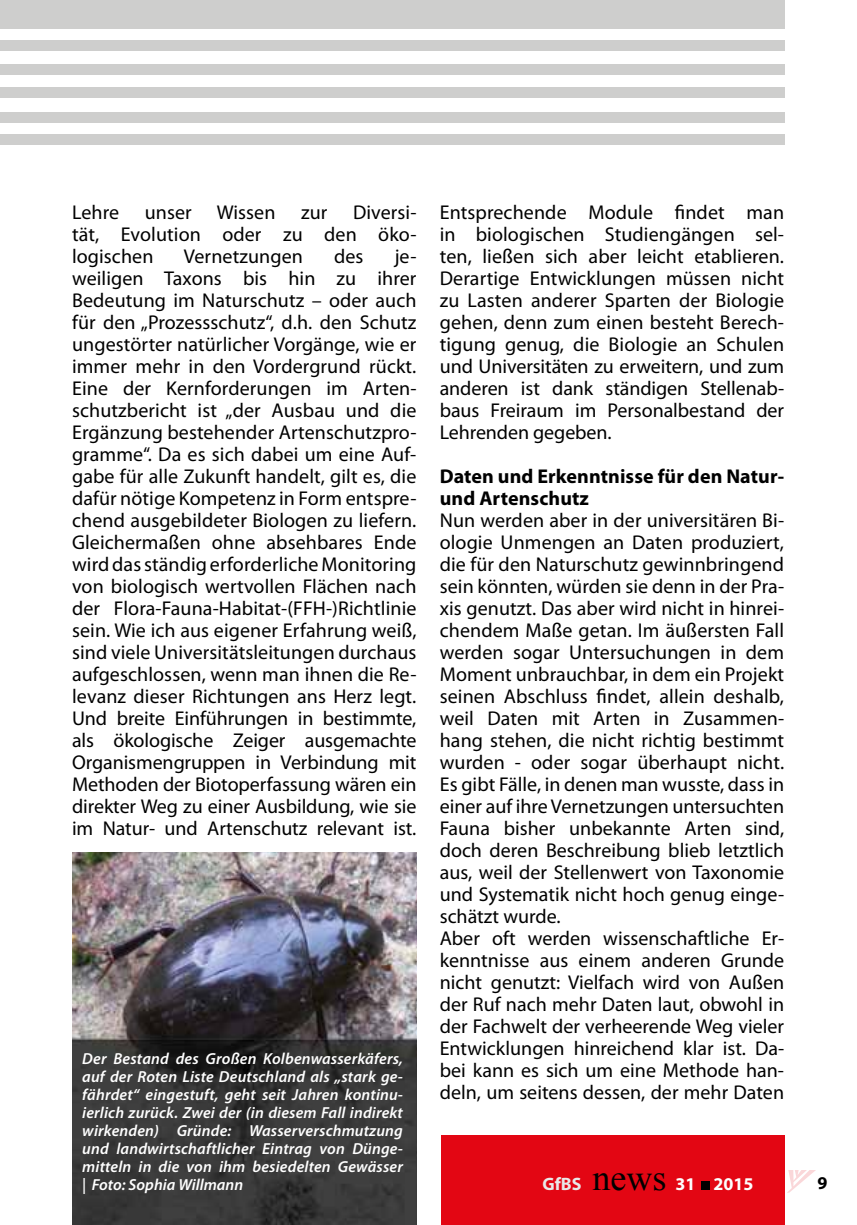
<style>
.page{position:relative;width:857px;height:1225px;background:#fff}
.page>*{position:absolute;margin:0;border:0;box-sizing:border-box;transform-origin:0 0}
.t1{font:20px/22px "Myriad Pro";color:#000;text-align:justify}
.t2{font:700 20px/22px "Myriad Pro";letter-spacing:.005em;color:#000}
.t3{font:700 18px "Myriad Pro";color:#fdfdfd}
.t4{font:700 18px "Myriad Pro";color:#000}
.t5{font:italic 600 16px/18px "Myriad Pro";letter-spacing:.01em;color:#fff;text-align:justify}
.s1{color:#e9e9e9}
.s2{font-family:"Times New Roman";font-weight:400;font-size:36px;color:#000}
</style>
<div class="page">
<div style="left:441px;top:1136px;width:343px;height:89px;background:#e30613"></div>
<div style="left:0;top:40px;width:784px;height:10px;background:#cececd"></div>
<div style="left:0;top:87px;width:784px;height:11px;background:#cececd"></div>
<div style="left:0;top:112px;width:784px;height:11px;background:#cececd"></div>
<div style="left:0;top:134px;width:784px;height:11px;background:#cececd"></div>
<div style="left:0;top:64px;width:784px;height:11px;background:#cececd"></div>
<div style="left:0;top:0;width:784px;height:28px;background:#cececd"></div>
<div style="left:700px;top:1180px;width:9px;height:9px;background:#000"></div>
<svg style="left:788px;top:1170px;width:27px;height:22px"></svg>
<img style="left:72px;top:852px;width:344px;height:373px">
<p class="t1" style="left:72px;top:201px;width:49px">Lehre</p>
<p class="t1" style="left:145px;top:201px;width:132px">unser Wissen</p>
<p class="t1" style="left:301px;top:201px;width:28px">zur</p>
<p class="t1" style="left:72px;top:201px;width:346px;text-indent:281px">Diversi&shy;tät, Evolution oder zu den öko&shy;logischen</p>
<p class="t1" style="left:184px;top:245px;width:120px">Vernetzungen</p>
<p class="t1" style="left:334px;top:245px;width:31px">des</p>
<p class="t1" style="left:72px;top:245px;width:346px;text-indent:322px">je&shy;weiligen Taxons bis hin zu ihrer Bedeutung im Naturschutz – oder auch für den „Prozessschutz“, d.h. den Schutz ungestörter natürlicher Vorgänge, wie er immer mehr in den Vordergrund rückt.<br>Eine der Kernforderungen im Arten&shy;schutzbericht ist „der Ausbau und die Ergänzung bestehender Artenschutzpro&shy;gramme“. Da es sich dabei um eine Auf&shy;gabe für alle Zukunft handelt, gilt es, die dafür nötige Kompetenz in Form entspre&shy;chend ausgebildeter Biologen zu liefern.<br>Gleichermaßen ohne absehbares Ende wird das ständig erforderliche Monitoring von biologisch wertvollen Flächen nach der Flora-Fauna-Habitat-(FFH-)Richtlinie sein. Wie ich aus eigener Erfahrung weiß, sind viele Universitätsleitungen durchaus aufgeschlossen, wenn man ihnen die Re&shy;levanz dieser Richtungen ans Herz legt.<br>Und breite Einführungen in bestimmte, als ökologische Zeiger ausgemachte Organismengruppen in Verbindung mit Methoden der Biotoperfassung wären ein direkter Weg zu einer Ausbildung, wie sie im Natur- und Artenschutz relevant ist.</p>
<p class="t5" style="left:82px;top:1049px;width:322px">Der Bestand des Großen Kolbenwasserkäfers, auf der Roten Liste Deutschland als „stark ge&shy;fährdet“ eingestuft, geht seit Jahren kontinu&shy;ierlich zurück. Zwei der (in diesem Fall indirekt wirkenden) Gründe: Wasserverschmutzung und landwirtschaftlicher Eintrag von Dünge&shy;mitteln in die von ihm besiedelten Gewässer | Foto: Sophia Willmann</p>
<p class="t1" style="left:439px;top:201px;width:346px">Entsprechende Module findet man in biologischen Studiengängen sel&shy;ten, ließen sich aber leicht etablieren.<br>Derartige Entwicklungen müssen nicht zu Lasten anderer Sparten der Biologie gehen, denn zum einen besteht Berech&shy;tigung genug, die Biologie an Schulen und Universitäten zu erweitern, und zum anderen ist dank ständigen Stellenab&shy;baus Freiraum im Personalbestand der Lehrenden gegeben.</p>
<p class="t2" style="left:439px;top:465px;width:346px">Daten und Erkenntnisse für den Natur&shy;und Artenschutz</p>
<p class="t1" style="left:439px;top:509px;width:346px;text-align:left">Nun werden aber in der universitären Bi&shy;ologie Unmengen an Daten produziert, die für den Naturschutz gewinnbringend sein könnten, würden sie denn in der Pra&shy;xis genutzt. Das aber wird nicht in hinrei&shy;chendem Maße getan. Im äußersten Fall werden sogar Untersuchungen in dem Moment unbrauchbar, in dem ein Projekt seinen Abschluss findet, allein deshalb, weil Daten mit Arten in Zusammen&shy;hang stehen, die nicht richtig bestimmt wurden - oder sogar überhaupt nicht.<br>Es gibt Fälle, in denen man wusste, dass in einer auf ihre Vernetzungen untersuchten Fauna bisher unbekannte Arten sind, doch deren Beschreibung blieb letztlich aus, weil der Stellenwert von Taxonomie und Systematik nicht hoch genug einge&shy;schätzt wurde.<br>Aber oft werden wissenschaftliche Er&shy;kenntnisse aus einem anderen Grunde nicht genutzt: Vielfach wird von Außen der Ruf nach mehr Daten laut, obwohl in der Fachwelt der verheerende Weg vieler Entwicklungen hinreichend klar ist. Da&shy;bei kann es sich um eine Methode han&shy;deln, um seitens dessen, der mehr Daten</p>
<p class="t3" style="left:542px;top:1172px;width:213px"><span class="s1">GfBS</span> <span class="s2">news</span> 31 2015</p>
<p class="t4" style="left:817px;top:1171px;width:11px">9</p>
</div>
